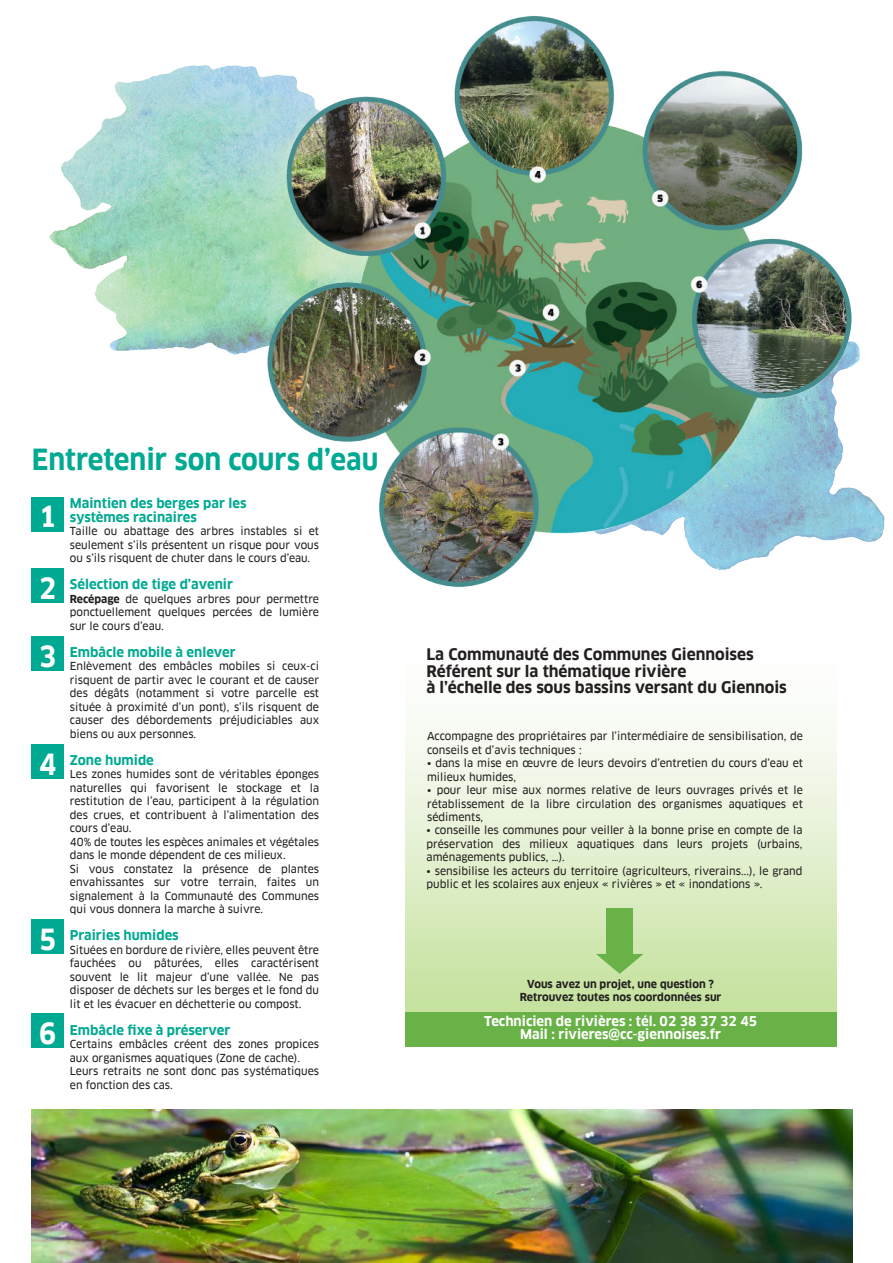
<style>
.page{position:relative;width:893px;height:1263px;background:#fff}
.page>*{position:absolute;margin:0;border:0;box-sizing:border-box;transform-origin:0 0}
.t1{font:700 28.5px "Clan Pro";color:#00a992;scale:.94 1}
.t2{font:700 28.5px "Clan Pro";color:#fff;scale:.94 1}
.t3{font:700 15.6px/16.5px "Clan Pro";color:#231f20}
.t4{font:700 13.2px/13.5px "Clan Pro";color:#00a992}
.t5{font:700 13.2px/13.5px "Clan Pro";color:#fff;text-align:center}
.t6{font:10.8px/13.5px "Clan Pro News";color:#231f20;text-align:justify}
.t7{font:700 10.8px/13.5px "Clan Pro";color:#231f20;text-align:center}
.s1{font-family:"Clan Pro";font-weight:700}
</style>
<div class="page">
<img style="left:858px;top:346px;width:27px;height:196px">
<img style="left:49px;top:65px;width:214px;height:290px">
<div style="left:405px;top:621px;width:432px;height:390px;background:linear-gradient(to bottom,#fff,#c8e3a3)"></div>
<div style="left:32px;top:497px;width:32px;height:35px;background:#00a992"></div>
<div style="left:32px;top:568px;width:32px;height:35px;background:#00a992"></div>
<div style="left:32px;top:636px;width:32px;height:35px;background:#00a992"></div>
<div style="left:32px;top:919px;width:32px;height:35px;background:#00a992"></div>
<div style="left:32px;top:1013px;width:32px;height:35px;background:#00a992"></div>
<img style="left:32px;top:1109px;width:820px;height:154px">
<div style="left:405px;top:1011px;width:432px;height:35px;background:#69b247"></div>
<div style="left:606px;top:908px;width:27px;height:46px;background:#69b247"></div>
<svg style="left:596px;top:954px;width:47px;height:20px"></svg>
<div style="left:32px;top:744px;width:32px;height:35px;background:#00a992"></div>
<img style="left:263px;top:16px;width:595px;height:572px">
<h1 class="t1" style="left:32px;top:443px;width:370px">Entretenir son cours d’eau</h1>
<h1 class="t2" style="left:39px;top:500px;width:20px">1</h1>
<p class="t4" style="left:70px;top:497px;width:178px">Maintien des berges par les systèmes racinaires</p>
<p class="t6" style="left:70px;top:524px;width:251px">Taille ou abattage des arbres instables si et seulement s’ils présentent un risque pour vous ou s’ils risquent de chuter dans le cours d’eau.</p>
<p class="t4" style="left:70px;top:578px;width:165px">Sélection de tige d’avenir</p>
<p class="t6" style="left:70px;top:592px;width:251px"><span class="s1">Recépage</span> de quelques arbres pour permettre ponctuellement quelques percées de lumière sur le cours d’eau.</p>
<p class="t4" style="left:70px;top:645px;width:167px">Embâcle mobile à enlever</p>
<p class="t6" style="left:70px;top:659px;width:251px">Enlèvement des embâcles mobiles si ceux-ci risquent de partir avec le courant et de causer des dégâts (notamment si votre parcelle est située à proximité d’un pont), s’ils risquent de causer des débordements préjudiciables aux biens ou aux personnes.</p>
<p class="t4" style="left:70px;top:753px;width:86px">Zone humide</p>
<p class="t6" style="left:70px;top:767px;width:251px;text-align:left">Les zones humides sont de véritables éponges naturelles qui favorisent le stockage et la restitution de l’eau, participent à la régulation des crues, et contribuent à l’alimentation des cours d’eau.<br>40% de toutes les espèces animales et végétales dans le monde dépendent de ces milieux.<br>Si vous constatez la présence de plantes envahissantes sur votre terrain, faites un signalement à la Communauté des Communes qui vous donnera la marche à suivre.</p>
<p class="t4" style="left:70px;top:929px;width:110px">Prairies humides</p>
<p class="t6" style="left:70px;top:943px;width:251px">Situées en bordure de rivière, elles peuvent être fauchées ou pâturées, elles caractérisent souvent le lit majeur d’une vallée. Ne pas disposer de déchets sur les berges et le fond du lit et les évacuer en déchetterie ou compost.</p>
<p class="t4" style="left:70px;top:1023px;width:162px">Embâcle fixe à préserver</p>
<p class="t6" style="left:70px;top:1037px;width:251px;text-align:left">Certains embâcles créent des zones propices aux organismes aquatiques (Zone de cache).<br>Leurs retraits ne sont donc pas systématiques en fonction des cas.</p>
<h1 class="t2" style="left:39px;top:572px;width:20px">2</h1>
<h1 class="t2" style="left:39px;top:640px;width:20px">3</h1>
<h1 class="t2" style="left:39px;top:747px;width:20px">4</h1>
<h1 class="t2" style="left:39px;top:923px;width:20px">5</h1>
<h1 class="t2" style="left:39px;top:1017px;width:20px">6</h1>
<h2 class="t3" style="left:427px;top:646px;width:362px">La Communauté des Communes Giennoises<br>Référent sur la thématique rivière<br>à l’échelle des sous bassins versant du Giennois</h2>
<p class="t6" style="left:427px;top:729px;width:377px">Accompagne des propriétaires par l’intermédiaire de sensibilisation, de conseils et d’avis techniques :</p>
<p class="t6" style="left:427px;top:756px;width:377px">• dans la mise en œuvre de leurs devoirs d’entretien du cours d’eau et milieux humides,</p>
<p class="t6" style="left:427px;top:783px;width:377px">• pour leur mise aux normes relative de leurs ouvrages privés et le rétablissement de la libre circulation des organismes aquatiques et sédiments,</p>
<p class="t6" style="left:427px;top:824px;width:377px">• conseille les communes pour veiller à la bonne prise en compte de la préservation des milieux aquatiques dans leurs projets (urbains, aménagements publics, …).</p>
<p class="t6" style="left:427px;top:864px;width:377px">• sensibilise les acteurs du territoire (agriculteurs, riverains...), le grand public et les scolaires aux enjeux « rivières » et « inondations ».</p>
<p class="t7" style="left:520px;top:977px;width:203px">Vous avez un projet, une question ?<br>Retrouvez toutes nos coordonnées sur</p>
<p class="t5" style="left:484px;top:1014px;width:274px">Technicien de rivières : tél. 02 38 37 32 45<br>Mail : rivieres@cc-giennoises.fr</p>
</div>
